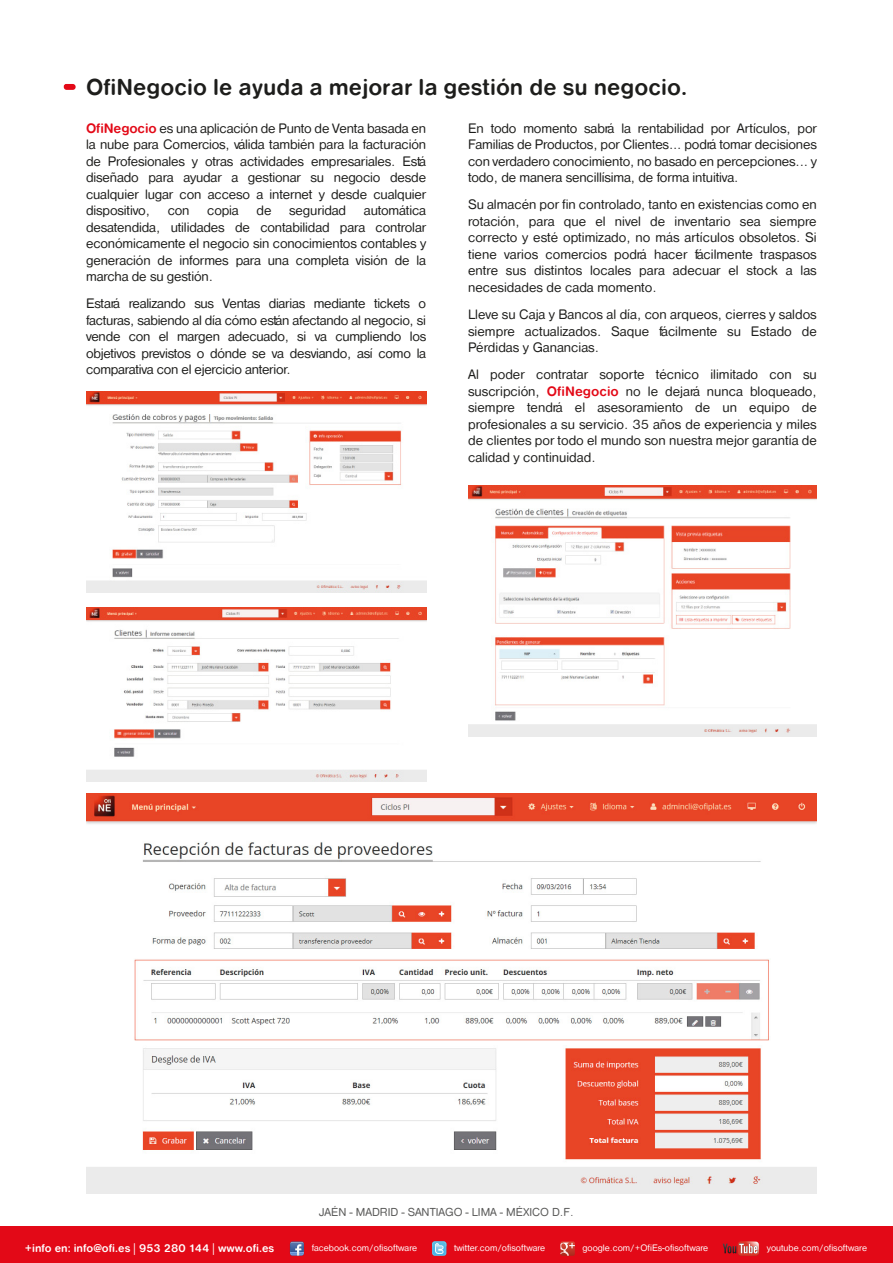
<style>
.page{position:relative;width:893px;height:1263px;background:#fff}
.page>*{position:absolute;margin:0;border:0;box-sizing:border-box;transform-origin:0 0}
.t1{font:24px "Nimbus San D Bold Ro 1";color:#1d1d1b}
.t2{font:14.25px/16.5px "Nimbus San D Regu Ro 1";letter-spacing:-.01em;color:#1d1d1b;text-align:justify}
.t3{font:12px "Nimbus San D Regu Ro 1";color:#585857}
.t4{font:11.7px "Nimbus San D Bold Ro 1";color:#fff}
.t5{font:9.75px "Nimbus San D Regu Ro 1";color:#fff}
.s1{font-family:"Nimbus San D Bold Ro 1";color:#e30917}
.s2{font-family:"Myriad Pro"}
</style>
<div class="page">
<img style="left:86px;top:608px;width:340px;height:173px">
<img style="left:468px;top:486px;width:349px;height:250px">
<div style="left:64px;top:84px;width:12px;height:6px;background:#e30917;border-radius:3px"></div>
<div style="left:0;top:1227px;width:893px;height:36px;background:#e30917"></div>
<svg style="left:432px;top:1241px;width:14px;height:15px"></svg>
<svg style="left:432px;top:1241px;width:14px;height:14px"></svg>
<svg style="left:290px;top:1241px;width:14px;height:14px"></svg>
<svg style="left:723px;top:1241px;width:36px;height:15px"></svg>
<svg style="left:560px;top:1241px;width:15px;height:15px"></svg>
<img style="left:86px;top:793px;width:731px;height:400px">
<img style="left:86px;top:391px;width:340px;height:202px">
<h1 class="t1" style="left:86px;top:74px;width:603px">OfiNegocio le ayuda a mejorar la gestión de su negocio.</h1>
<p class="t2" style="left:86px;top:120px;width:342px"><span class="s1">OfiNegocio</span> es una aplicación de Punto de Venta basada en la nube para Comercios, válida también para la facturación de Profesionales y otras actividades empresariales. Está diseñado para ayudar a gestionar su negocio desde cualquier lugar con acceso a internet y desde cualquier dispositivo, con copia de seguridad automática desatendida, utilidades de contabilidad para controlar económicamente el negocio sin conocimientos contables y generación de informes para una completa visión de la marcha de su gestión.</p>
<p class="t2" style="left:86px;top:295px;width:342px">Estará realizando sus Ventas diarias mediante tickets o facturas, sabiendo al día cómo están afectando al negocio, si vende con el margen adecuado, si va cumpliendo los objetivos previstos o dónde se va desviando, así como la comparativa con el ejercicio anterior.</p>
<p class="t2" style="left:468px;top:120px;width:350px">En todo momento sabrá la rentabilidad por Artículos, por Familias de Productos, por Clientes... podrá tomar decisiones con verdadero conocimiento, no basado en percepciones... y todo, de manera sencillísima, de forma intuitiva.</p>
<p class="t2" style="left:468px;top:196px;width:350px">Su almacén por fin controlado, tanto en existencias como en rotación, para que el nivel de inventario sea siempre correcto y esté optimizado, no más artículos obsoletos. Si tiene varios comercios podrá hacer fácilmente traspasos entre sus distintos locales para adecuar el stock a las necesidades de cada momento.</p>
<p class="t2" style="left:468px;top:306px;width:350px">Lleve su Caja y Bancos al día, con arqueos, cierres y saldos siempre actualizados. Saque fácilmente su Estado de Pérdidas y Ganancias.</p>
<p class="t2" style="left:468px;top:366px;width:350px">Al poder contratar soporte técnico ilimitado con su suscripción, <span class="s1">OfiNegocio</span> no le dejará nunca bloqueado, siempre tendrá el asesoramiento de un equipo de profesionales a su servicio. 35 años de experiencia y miles de clientes por todo el mundo son nuestra mejor garantía de calidad y continuidad.</p>
<p class="t3" style="left:319px;top:1205px;width:256px">JAÉN - MADRID - SANTIAGO - LIMA - MÉXICO D.F.</p>
<p class="t4" style="left:25px;top:1241px;width:251px">+info en: info@ofi.es <span class="s2">|</span> 953 280 144 <span class="s2">|</span> www.ofi.es</p>
<p class="t5" style="left:312px;top:1242px;width:107px">facebook.com/ofisoftware</p>
<p class="t5" style="left:454px;top:1242px;width:93px">twitter.com/ofisoftware</p>
<p class="t5" style="left:582px;top:1242px;width:127px">google.com/+OfiEs-ofisoftware</p>
<p class="t5" style="left:767px;top:1242px;width:102px">youtube.com/ofisoftware</p>
</div>
